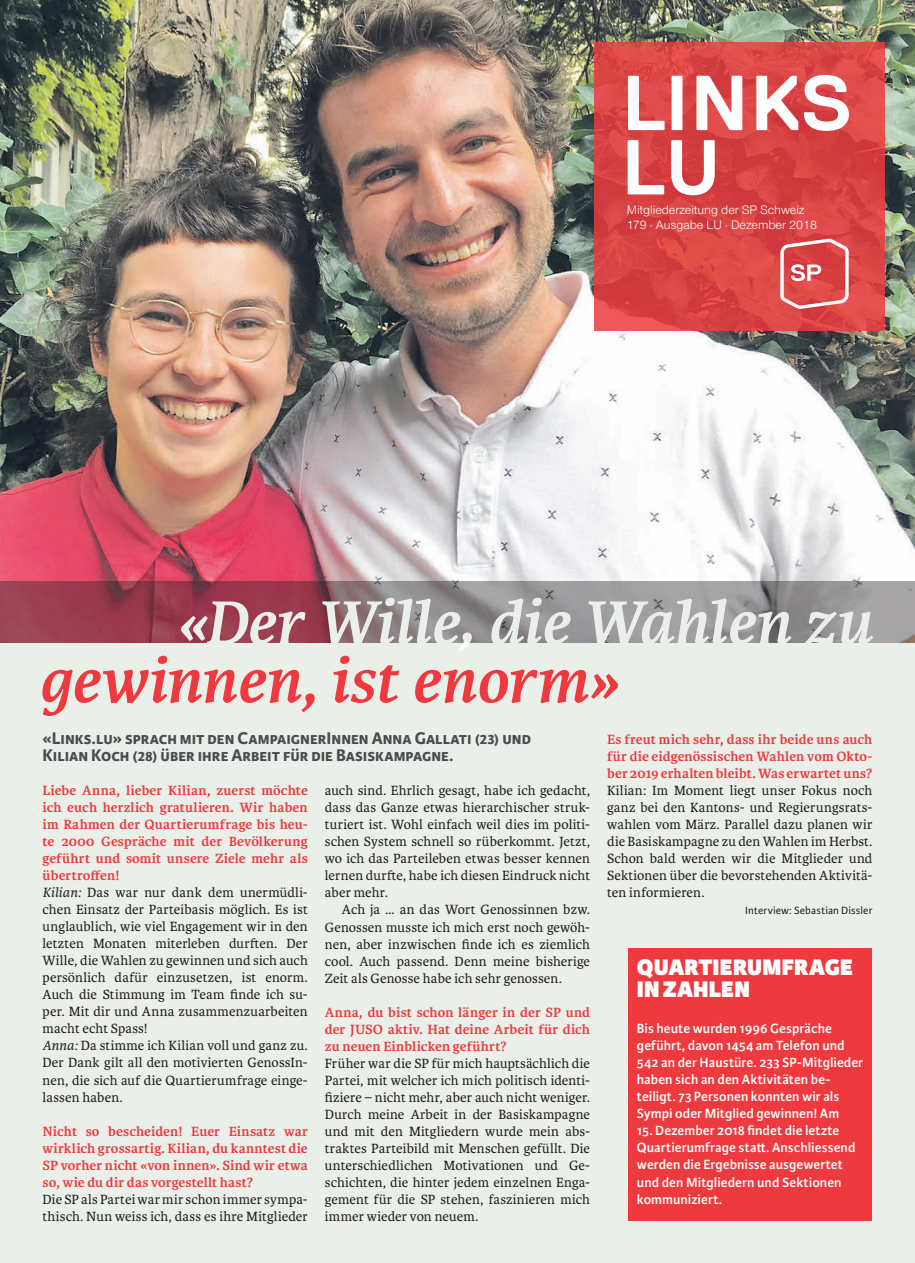
<style>
.page{position:relative;width:915px;height:1263px;background:#fff}
.page>*{position:absolute;margin:0;border:0;box-sizing:border-box;transform-origin:0 0}
.t1{font:700 77.7px "Replica";color:#fff}
.t2{font:italic 700 66px "Karmina";letter-spacing:-.005em;color:#eaf0e9}
.t3{font:italic 700 66px "Karmina";letter-spacing:-.005em;color:#ee3a3e}
.t4{font:800 24px/22.5px "Karmina Sans";letter-spacing:.005em;color:#fff}
.t5{font:700 18px/17px "Karmina Sans";color:#4b4c4d}
.t6{font:14.25px/17px "Karmina";letter-spacing:.01em;color:#231f20;text-align:justify}
.t7{font:700 14.25px/17px "Karmina";letter-spacing:.01em;color:#ee3a3e;text-align:justify}
.t8{font:600 14.25px/17px "Karmina Sans";letter-spacing:.005em;color:#fff}
.t9{font:12.75px/15.3px "Nimbus San Nov";color:#fff}
.t10{font:11.25px "Karmina Sans";letter-spacing:.015em;color:#231f20}
.s1{font-weight:700;color:#ee3a3e}
.s2{font-style:italic}
</style>
<div class="page">
<div style="left:0;top:0;width:914px;height:1263px;background:#eaf0e9"></div>
<img style="left:0;top:0;width:914px;height:581px">
<svg style="left:594px;top:43px;width:290px;height:287px;background:#d94445"></svg>
<svg style="left:627px;top:76px;width:37px;height:54px;background:#eb9393"></svg>
<svg style="left:671px;top:76px;width:11px;height:54px"></svg>
<svg style="left:696px;top:76px;width:46px;height:54px;background:#f2bebe"></svg>
<svg style="left:756px;top:75px;width:92px;height:56px;background:#eba4a5"></svg>
<svg style="left:780px;top:239px;width:68px;height:70px;background:#e16a6a"></svg>
<div style="left:628px;top:948px;width:244px;height:272px;background:#ee3a3e"></div>
<svg style="left:0;top:581px;width:914px;height:61px;background:#957279"></svg>
<svg style="left:458px;top:642px;width:11px;height:9px"></svg>
<h1 class="t1" style="left:621px;top:124px;width:101px">LU</h1>
<p class="t9" style="left:626px;top:202px;width:192px">Mitgliederzeitung der SP Schweiz<br>179 · Ausgabe LU · Dezember 2018</p>
<h2 class="t2" style="left:176px;top:585px;width:697px">«Der Wille, die Wahlen zu</h2>
<h2 class="t3" style="left:38px;top:643px;width:580px">gewinnen, ist enorm»</h2>
<p class="t5" style="left:43px;top:730px;width:490px">«Links.lu» sprach mit den CampaignerInnen Anna Gallati (23) und<br>Kilian Koch (28) über ihre Arbeit für die Basiskampagne.</p>
<p class="t6" style="left:43px;top:782px;width:267px;text-align:left"><span class="s1">Liebe Anna, lieber Kilian, zuerst möchte ich euch herzlich gratulieren. Wir haben im Rahmen der Quartierumfrage bis heu&shy;te 2000 Gespräche mit der Bevölkerung geführt und somit unsere Ziele mehr als übertroffen!<br></span><span class="s2">Kilian:</span> Das war nur dank dem unermüdli&shy;chen Einsatz der Parteibasis möglich. Es ist unglaublich, wie viel Engagement wir in den letzten Monaten miterleben durften. Der Wille, die Wahlen zu gewinnen und sich auch persönlich dafür einzusetzen, ist enorm.<br>Auch die Stimmung im Team finde ich su&shy;per. Mit dir und Anna zusammenzuarbeiten macht echt Spass!<br><span class="s2">Anna:</span> Da stimme ich Kilian voll und ganz zu.<br>Der Dank gilt all den motivierten GenossIn&shy;nen, die sich auf die Quartierumfrage einge&shy;lassen haben.</p>
<p class="t7" style="left:43px;top:1123px;width:267px">Nicht so bescheiden! Euer Einsatz war wirklich grossartig. Kilian, du kanntest die SP vorher nicht «von innen». Sind wir etwa so, wie du dir das vorgestellt hast?</p>
<p class="t6" style="left:43px;top:1191px;width:267px">Die SP als Partei war mir schon immer sympa&shy;thisch. Nun weiss ich, dass es ihre Mitglieder</p>
<p class="t6" style="left:325px;top:782px;width:267px">auch sind. Ehrlich gesagt, habe ich gedacht, dass das Ganze etwas hierarchischer struk&shy;turiert ist. Wohl einfach weil dies im politi&shy;schen System schnell so rüberkommt. Jetzt, wo ich das Parteileben etwas besser kennen lernen durfte, habe ich diesen Eindruck nicht aber mehr.</p>
<p class="t6" style="left:325px;top:901px;width:267px;text-indent:17px">Ach ja … an das Wort Genossinnen bzw.<br>Genossen musste ich mich erst noch gewöh&shy;nen, aber inzwischen finde ich es ziemlich cool. Auch passend. Denn meine bisherige Zeit als Genosse habe ich sehr genossen.</p>
<p class="t7" style="left:325px;top:1004px;width:267px">Anna, du bist schon länger in der SP und der JUSO aktiv. Hat deine Arbeit für dich zu neuen Einblicken geführt?</p>
<p class="t6" style="left:325px;top:1055px;width:267px">Früher war die SP für mich hauptsächlich die Partei, mit welcher ich mich politisch identi&shy;fiziere – nicht mehr, aber auch nicht weniger.<br>Durch meine Arbeit in der Basiskampagne und mit den Mitgliedern wurde mein abs&shy;traktes Parteibild mit Menschen gefüllt. Die unterschiedlichen Motivationen und Ge&shy;schichten, die hinter jedem einzelnen Enga&shy;gement für die SP stehen, faszinieren mich immer wieder von neuem.</p>
<p class="t7" style="left:607px;top:731px;width:267px">Es freut mich sehr, dass ihr beide uns auch für die eidgenössischen Wahlen vom Okto&shy;ber 2019 erhalten bleibt. Was erwartet uns?</p>
<p class="t6" style="left:607px;top:782px;width:267px">Kilian: Im Moment liegt unser Fokus noch ganz bei den Kantons- und Regierungsrats&shy;wahlen vom März. Parallel dazu planen wir die Basiskampagne zu den Wahlen im Herbst.<br>Schon bald werden wir die Mitglieder und Sektionen über die bevorstehenden Aktivitä&shy;ten informieren.</p>
<p class="t10" style="left:744px;top:904px;width:129px">Interview: Sebastian Dissler</p>
<h3 class="t4" style="left:636px;top:957px;width:217px">QUARTIERUMFRAGE<br>IN ZAHLEN</h3>
<p class="t8" style="left:636px;top:1020px;width:228px">Bis heute wurden 1996 Gespräche geführt, davon 1454 am Telefon und 542 an der Haustüre. 233 SP-Mitglieder haben sich an den Aktivitäten be&shy;teiligt. 73 Personen konnten wir als Sympi oder Mitglied gewinnen! Am</p>
<p class="t8" style="left:636px;top:1122px;width:220px">15. Dezember 2018 findet die letzte<br>Quartierumfrage statt. Anschliessend werden die Ergebnisse ausgewertet und den Mitgliedern und Sektionen kommuniziert.</p>
</div>
